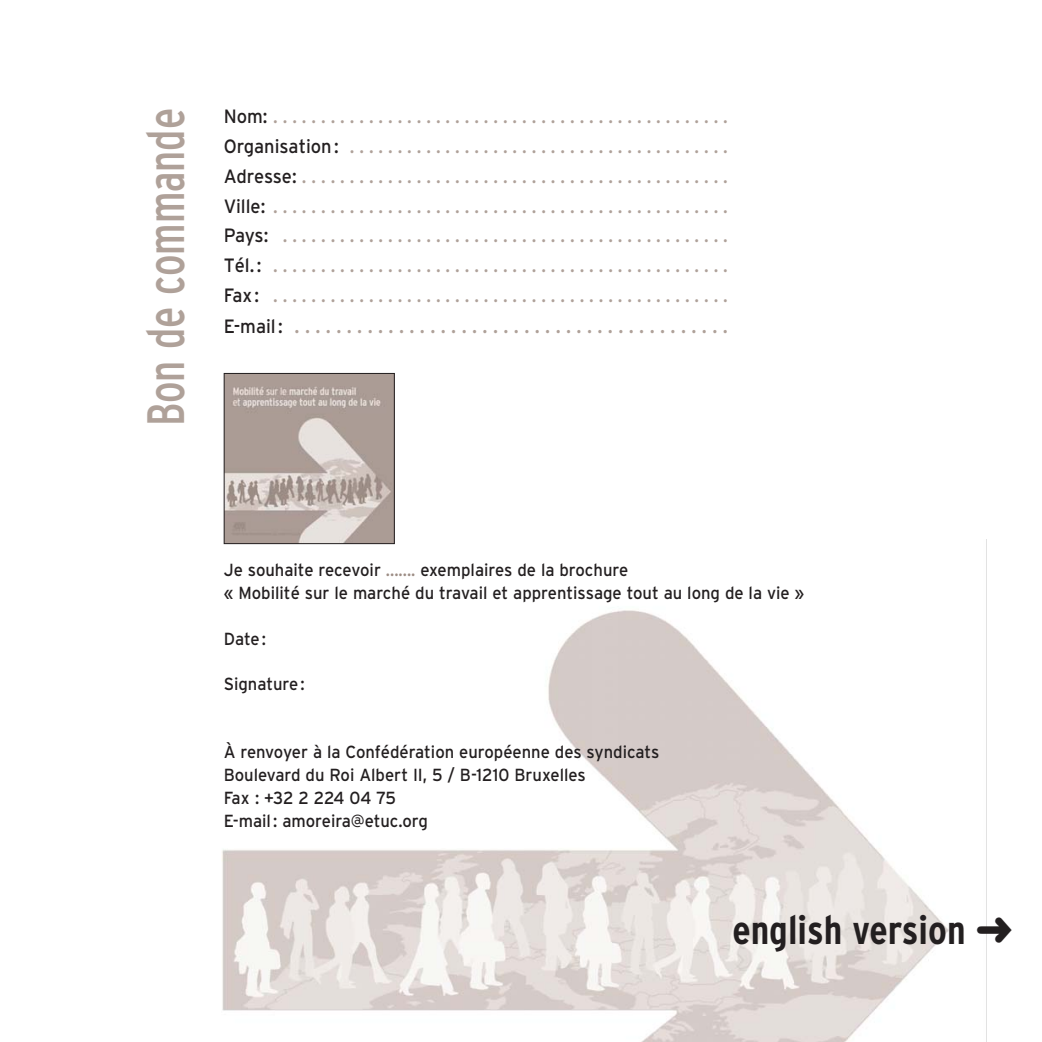
<style>
.page{position:relative;width:1042px;height:1042px;background:#fff}
.page>*{position:absolute;margin:0;border:0;box-sizing:border-box;transform-origin:0 0}
.t1{font:condensed 52.5px "Interstate";color:#afa199;scale:.9 1}
.t2{font:700 condensed 40.25px "Interstate";color:#231f20}
.t3{font:21px "Interstate";color:#afa199;scale:.95 1}
.t4{font:19.25px/29.8px "Interstate";color:#afa199;text-align:justify;scale:.95 1}
.t5{font:17.5px/22.8px "Interstate";color:#231f20;scale:.95 1}
.s1{color:#231f20}
.s2{font-size:19.25px;color:#231f20}
.s3{color:#9d8d85}
</style>
<div class="page">
<svg style="left:222px;top:372px;width:765px;height:670px"></svg>
<h1 class="t1" style="left:146px;top:426px;width:355px;rotate:-90deg">Bon de commande</h1>
<p class="t4" style="left:224px;top:103px;width:532px"><span class="s1">Nom:</span> . . . . . . . . . . . . . . . . . . . . . . . . . . . . . . . . . . . . . . . . . . . . . . . .<br><span class="s1">Organisation:</span> . . . . . . . . . . . . . . . . . . . . . . . . . . . . . . . . . . . . . . . .<br><span class="s1">Adresse:</span> . . . . . . . . . . . . . . . . . . . . . . . . . . . . . . . . . . . . . . . . . . . . .<br><span class="s1">Ville:</span> . . . . . . . . . . . . . . . . . . . . . . . . . . . . . . . . . . . . . . . . . . . . . . . .<br><span class="s1">Pays:</span> . . . . . . . . . . . . . . . . . . . . . . . . . . . . . . . . . . . . . . . . . . . . . . .<br><span class="s1">Tél.:</span> . . . . . . . . . . . . . . . . . . . . . . . . . . . . . . . . . . . . . . . . . . . . . . . .<br><span class="s1">Fax:</span> . . . . . . . . . . . . . . . . . . . . . . . . . . . . . . . . . . . . . . . . . . . . . . . .</p>
<p class="t3" style="left:224px;top:318px;width:532px"><span class="s2">E-mail:</span> . . . . . . . . . . . . . . . . . . . . . . . . . . . . . . . . . . . . . . . . . .</p>
<p class="t5" style="left:224px;top:560px;width:613px">Je souhaite recevoir <span class="s3">.......</span> exemplaires de la brochure<br>« Mobilité sur le marché du travail et apprentissage tout au long de la vie »</p>
<p class="t5" style="left:224px;top:629px;width:46px">Date:</p>
<p class="t5" style="left:224px;top:674px;width:87px">Signature:</p>
<p class="t5" style="left:224px;top:742px;width:460px">À renvoyer à la Confédération européenne des syndicats Boulevard du Roi Albert II, 5 / B-1210 Bruxelles<br>Fax : +32 2 224 04 75<br>E-mail: amoreira@etuc.org</p>
<h2 class="t2" style="left:732px;top:915px;width:282px">english version ➜</h2>
</div>
